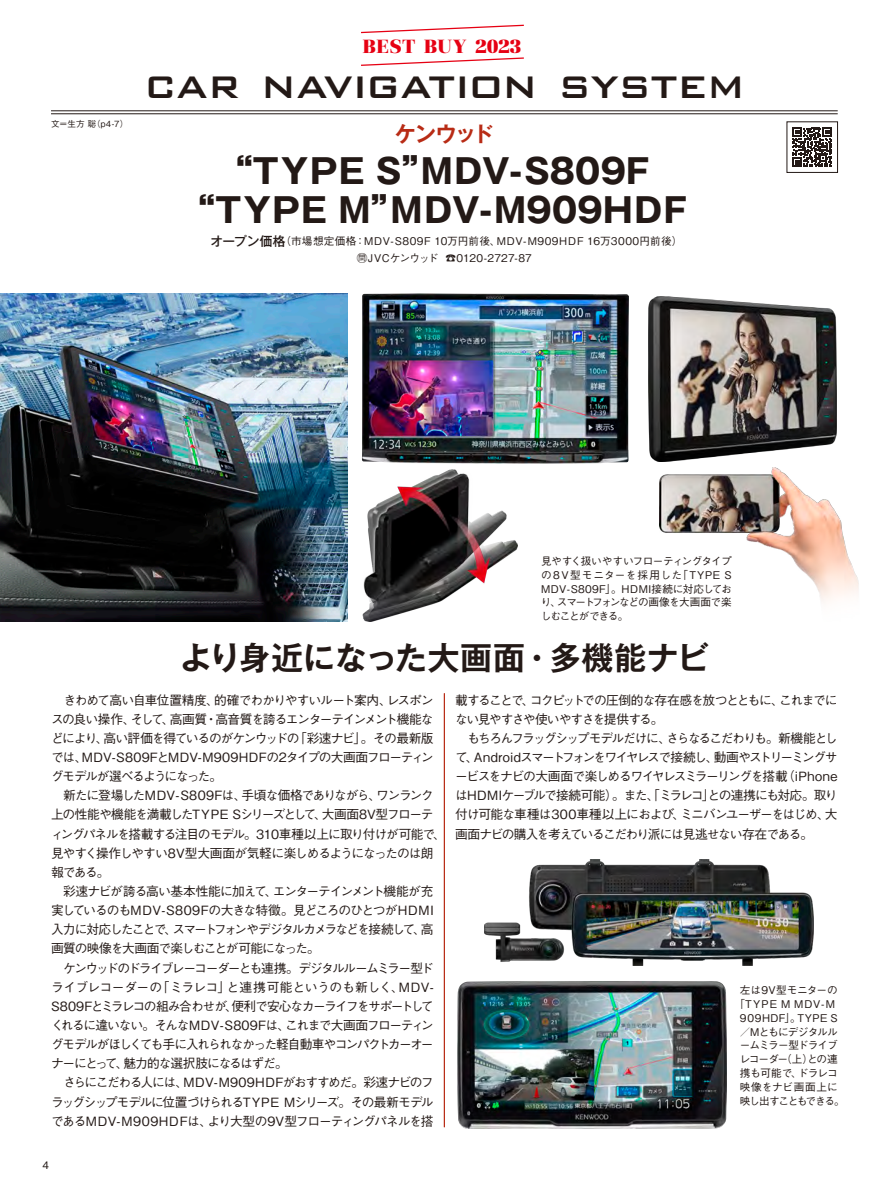
<style>
.page{position:relative;width:893px;height:1191px;background:#fff}
.page>*{position:absolute;margin:0;border:0;box-sizing:border-box;transform-origin:0 0}
.t1{font:500 41.7px "Bank Gothic";letter-spacing:-.025em;color:#231916}
.t2{font:700 34.05px/38.2px "Gothic MB101 Pro";letter-spacing:.015em;color:#231916;text-align:center}
.t3{font:700 31.95px "Gothic MB101 Pro De";letter-spacing:.005em;color:#231916}
.t4{font:700 21.3px "Gothic MB101 Pro De";letter-spacing:-.07em;color:#b82b15}
.t5{font:900 19.95px "Basilia";letter-spacing:.02em;color:#e60013}
.t6{font:500 12.75px/19.2px "Gothic BBB Pro";letter-spacing:-.09em;color:#231916}
.t7{font:500 10.65px/13.8px "Gothic BBB Pro";letter-spacing:-.01em;color:#231916;text-align:justify}
.t8{font:500 10.65px/17px "Gothic BBB Pro";letter-spacing:.03em;color:#231916;text-align:center}
.t9{font:500 10.65px "Gothic BBB Pro";letter-spacing:.045em;color:#231916}
.t10{font:500 10.65px "Gothic BBB Pro";letter-spacing:-.1em;color:#231916}
.t11{font:500 10.65px "Gothic BBB Pro";letter-spacing:-.12em;color:#231916}
.t12{font:500 10.65px "Gothic BBB Pro";letter-spacing:-.07em;color:#231916}
.t13{font:500 10.65px "Gothic BBB Pro";letter-spacing:-.08em;color:#231916}
.t14{font:500 10.65px "Gothic BBB Pro";letter-spacing:-.05em;color:#231916}
.t15{font:9.6px "Gothic MB101 Pro";color:#231916}
.t16{font:500 8.55px "Gothic BBB Pro";color:#231916}
.s1{font-family:"Gothic MB101 Pro";font-size:12.75px}
</style>
<div class="page">
<img style="left:362px;top:470px;width:155px;height:151px">
<img style="left:362px;top:293px;width:267px;height:171px">
<img style="left:0;top:293px;width:347px;height:328px">
<img style="left:649px;top:296px;width:187px;height:166px">
<img style="left:660px;top:467px;width:199px;height:135px">
<hr style="left:444px;top:693px;width:1px;height:434px;background:#b82b15">
<svg style="left:792px;top:127px;width:40px;height:40px"></svg>
<div style="left:787px;top:122px;width:51px;height:51px;border:1px solid #231916"></div>
<svg style="left:361px;top:24px;width:163px;height:10px"></svg>
<svg style="left:361px;top:57px;width:163px;height:9px"></svg>
<hr style="left:51px;top:111px;width:787px;height:1px;background:#231916">
<hr style="left:51px;top:113px;width:787px;height:1px;background:#231916">
<img style="left:485px;top:859px;width:328px;height:106px">
<img style="left:457px;top:981px;width:269px;height:147px">
<h3 class="t5" style="left:363px;top:34px;width:160px">BEST BUY 2023</h3>
<p class="t16" style="left:51px;top:116px;width:79px">文＝生方 聡（p4-7）</p>
<h1 class="t1" style="left:144px;top:55px;width:603px">CAR NAVIGATION SYSTEM</h1>
<h3 class="t4" style="left:395px;top:116px;width:100px">ケンウッド</h3>
<h2 class="t2" style="left:181px;top:148px;width:507px">“TYPE S”MDV-S809F “TYPE M”MDV-M909HDF</h2>
<p class="t8" style="left:210px;top:232px;width:473px"><span class="s1">オープン価格</span>（市場想定価格：MDV-S809F 10万円前後、MDV-M909HDF 16万3000円前後）問JVCケンウッド ☎0120-2727-87</p>
<p class="t7" style="left:541px;top:552px;width:192px">見やすく扱いやすいフローティングタイプの8V型モニターを採用した「TYPE S MDV-S809F」。HDMI接続に対応しており、スマートフォンなどの画像を大画面で楽しむことができる。</p>
<h3 class="t3" style="left:180px;top:631px;width:531px">より身近になった大画面・多機能ナビ</h3>
<p class="t6" style="left:51px;top:688px;width:396px">　きわめて高い自車位置精度、的確でわかりやすいルート案内、レスポンスの良い操作、そして、高画質・高音質を誇るエンターテインメント機能などにより、高い評価を得ているのがケンウッドの「彩速ナビ」。その最新版では、MDV-S809FとMDV-M909HDFの2タイプの大画面フローティングモデルが選べるようになった。<br>　新たに登場したMDV-S809Fは、手頃な価格でありながら、ワンランク上の性能や機能を満載したT YPE Sシリーズとして、大画面8V型フローティングパネルを搭載する注目のモデル。310車種以上に取り付けが可能で、見やすく操作しやすい8V型大画面が気軽に楽しめるようになったのは朗報である。<br>　彩速ナビが誇る高い基本性能に加えて、エンターテインメント機能が充実しているのもMDV-S809Fの大きな特徴。見どころのひとつがHDMI入力に対応したことで、スマートフォンやデジタルカメラなどを接続して、高画質の映像を大画面で楽しむことが可能になった。<br>　ケンウッドのドライブレーコーダーとも連携。デジタルルームミラー型ドライブレコーダーの「ミラレコ」と連携可能というのも新しく、MDV-S809Fとミラレコの組み合わせが、便利で安心なカーライフをサポートしてくれるに違いない。そんなMDV-S809Fは、これまで大画面フローティングモデルがほしくても手に入れられなかった軽自動車やコンパクトカーオーナーにとって、魅力的な選択肢になるはずだ。<br>　さらにこだわる人には、MDV-M909HDFがおすすめだ。彩速ナビのフラッグシップモデルに位置づけられるTYPE Mシリーズ。その最新モデルであるMDV-M909HDFは、より大型の9V型フローティングパネルを搭</p>
<p class="t6" style="left:455px;top:688px;width:384px">載することで、コクピットでの圧倒的な存在感を放つとともに、これまでにない見やすさや使いやすさを提供する。<br>　もちろんフラッグシップモデルだけに、さらなるこだわりも。新機能として、Androidスマートフォンをワイヤレスで接続し、動画やストリーミングサービスをナビの大画面で楽しめるワイヤレスミラーリングを搭載（iPhoneはHDMIケーブルで接続可能）。また、「ミラレコ」との連携にも対応。取り付け可能な車種は300車種以上におよび、ミニバンユーザーをはじめ、大画面ナビの購入を考えているこだわり派には見逃せない存在である。</p>
<p class="t7" style="left:740px;top:981px;width:99px">左は9V型モニターの</p>
<p class="t7" style="left:734px;top:995px;width:102px">「TYPE M MDV-M</p>
<p class="t9" style="left:740px;top:1009px;width:99px">909HDF」。TYPE S</p>
<p class="t12" style="left:740px;top:1023px;width:99px">／Mともにデジタルル</p>
<p class="t13" style="left:740px;top:1036px;width:99px">ームミラー型ドライブ</p>
<p class="t10" style="left:740px;top:1050px;width:99px">レコーダー（上）との連</p>
<p class="t14" style="left:740px;top:1064px;width:99px">携も可能で、ドラレコ</p>
<p class="t8" style="left:740px;top:1077px;width:99px">映像をナビ画面上に</p>
<p class="t11" style="left:740px;top:1092px;width:106px">映し出すこともできる。</p>
<p class="t15" style="left:43px;top:1157px;width:8px">4</p>
</div>
